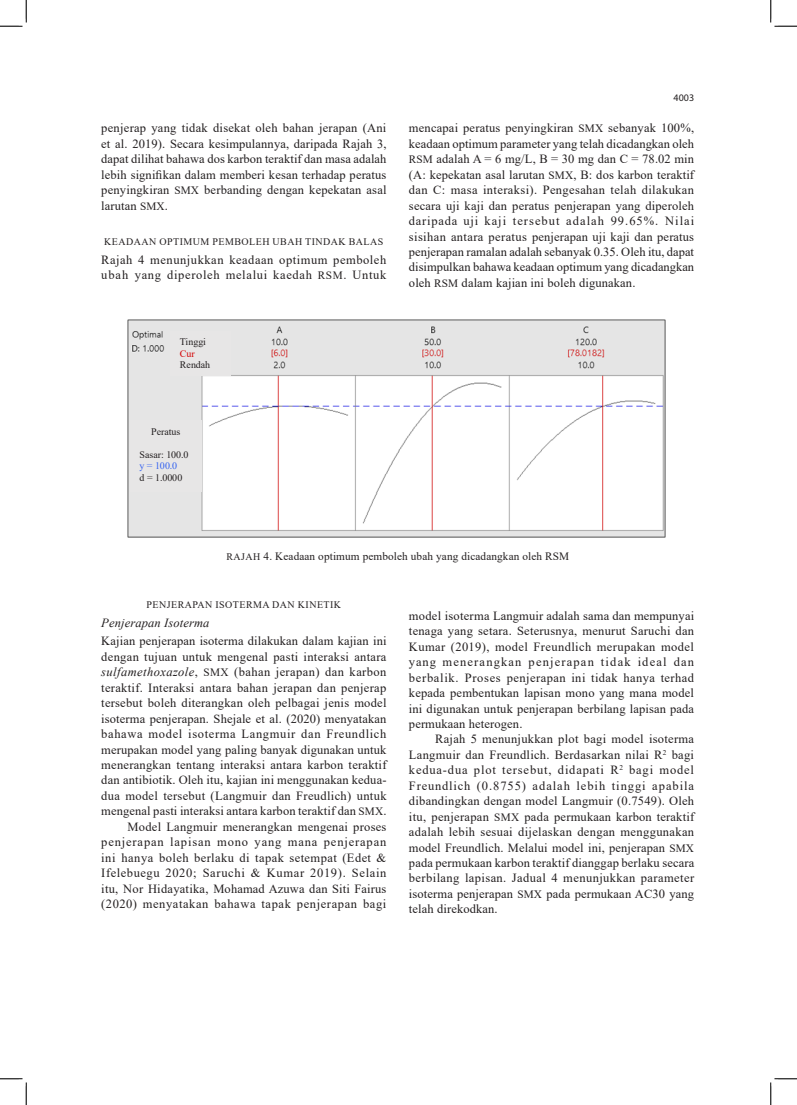
<style>
.page{position:relative;width:797px;height:1105px;background:#fff}
.page>*{position:absolute;margin:0;border:0;box-sizing:border-box;transform-origin:0 0}
.Body_text{font:12.5px/15.5px "Times New Roman";letter-spacing:.01em;color:#231f20;text-align:justify}
.Body_text-2{font:12.5px/15.4px "Times New Roman";letter-spacing:.04em;color:#231f20}
.Body_text-3{font:italic 12.5px "Times New Roman";letter-spacing:.01em;color:#231f20}
.Body_text-4{font:11.25px "Times New Roman";letter-spacing:.01em;color:#231f20}
.Body_text-5{font:10px "Times New Roman";letter-spacing:.045em;color:#231f20}
.Body_text-6{font:10px/11.2px "Times New Roman";letter-spacing:-.01em;color:#231f20}
.Body_text-7{font:10px/11.2px "Times New Roman";color:#231f20}
.t1{font:10px "Myriad Pro";color:#231f20}
.s1{font-size:11.25px}
.s2{color:#d40204}
.s3{color:#3462f0}
.s4{font-size:10px}
.s5{font-style:italic}
</style>
<div class="page">
<img style="left:127px;top:319px;width:538px;height:219px">
<div style="left:170px;top:331px;width:60px;height:44px;background:#e7e6e6"></div>
<div style="left:130px;top:421px;width:71px;height:71px;background:#e7e6e6"></div>
<svg style="left:0;top:0;width:27px;height:27px"></svg>
<svg style="left:0;top:1078px;width:27px;height:27px"></svg>
<svg style="left:770px;top:0;width:27px;height:27px"></svg>
<svg style="left:770px;top:1078px;width:27px;height:27px"></svg>
<p class="Body_text" style="left:101px;top:120px;width:287px">penjerap yang tidak disekat oleh bahan jerapan (Ani et al. 2019). Secara kesimpulannya, daripada Rajah 3, dapat dilihat bahawa dos karbon teraktif dan masa adalah lebih signifikan dalam memberi kesan terhadap peratus penyingkiran <span class="s1">SMX</span> berbanding dengan kepekatan asal larutan <span class="s1">SMX</span>.</p>
<p class="Body_text-5" style="left:104px;top:235px;width:281px">KEADAAN OPTIMUM PEMBOLEH UBAH TINDAK BALAS</p>
<p class="Body_text-2" style="left:101px;top:252px;width:287px">Rajah 4 menunjukkan keadaan optimum pemboleh ubah yang diperoleh melalui kaedah <span class="s1">RSM</span>. Untuk</p>
<p class="Body_text-7" style="left:180px;top:336px;width:32px">Tinggi<br><span class="s2">Cur<br></span>Rendah</p>
<p class="t1" style="left:673px;top:92px;width:22px">4003</p>
<p class="Body_text" style="left:409px;top:120px;width:287px">mencapai peratus penyingkiran <span class="s1">SMX</span> sebanyak 100%, keadaan optimum parameter yang telah dicadangkan oleh <span class="s1">RSM</span> adalah A = 6 mg/L, B = 30 mg dan C = 78.02 min (A: kepekatan asal larutan <span class="s1">SMX</span>, B: dos karbon teraktif dan C: masa interaksi). Pengesahan telah dilakukan secara uji kaji dan peratus penjerapan yang diperoleh daripada uji kaji tersebut adalah 99.65%. Nilai sisihan antara peratus penjerapan uji kaji dan peratus penjerapan ramalan adalah sebanyak 0.35. Oleh itu, dapat disimpulkan bahawa keadaan optimum yang dicadangkan oleh <span class="s1">RSM</span> dalam kajian ini boleh digunakan.</p>
<p class="Body_text-7" style="left:151px;top:426px;width:31px">Peratus</p>
<p class="Body_text-6" style="left:140px;top:449px;width:50px">Sasar: 100.0 <span class="s3">y = 100.0<br></span>d = 1.0000</p>
<p class="Body_text-4" style="left:226px;top:549px;width:344px"><span class="s4">RAJAH</span> 4. Keadaan optimum pemboleh ubah yang dicadangkan oleh RSM</p>
<p class="Body_text-5" style="left:146px;top:597px;width:196px">PENJERAPAN ISOTERMA DAN KINETIK</p>
<p class="Body_text-3" style="left:101px;top:614px;width:110px">Penjerapan Isoterma</p>
<p class="Body_text" style="left:101px;top:633px;width:287px">Kajian penjerapan isoterma dilakukan dalam kajian ini dengan tujuan untuk mengenal pasti interaksi antara <span class="s5">sulfamethoxazole</span>, <span class="s1">SMX</span> (bahan jerapan) dan karbon teraktif. Interaksi antara bahan jerapan dan penjerap tersebut boleh diterangkan oleh pelbagai jenis model isoterma penjerapan. Shejale et al. (2020) menyatakan bahawa model isoterma Langmuir dan Freundlich merupakan model yang paling banyak digunakan untuk menerangkan tentang interaksi antara karbon teraktif dan antibiotik. Oleh itu, kajian ini menggunakan kedua&shy;dua model tersebut (Langmuir dan Freudlich) untuk mengenal pasti interaksi antara karbon teraktif dan <span class="s1">SMX</span>.</p>
<p class="Body_text" style="left:101px;top:818px;width:287px;text-indent:26px">Model Langmuir menerangkan mengenai proses penjerapan lapisan mono yang mana penjerapan ini hanya boleh berlaku di tapak setempat (Edet &amp; Ifelebuegu 2020; Saruchi &amp; Kumar 2019). Selain itu, Nor Hidayatika, Mohamad Azuwa dan Siti Fairus (2020) menyatakan bahawa tapak penjerapan bagi</p>
<p class="Body_text" style="left:409px;top:608px;width:287px">model isoterma Langmuir adalah sama dan mempunyai tenaga yang setara. Seterusnya, menurut Saruchi dan Kumar (2019), model Freundlich merupakan model yang menerangkan penjerapan tidak ideal dan berbalik. Proses penjerapan ini tidak hanya terhad kepada pembentukan lapisan mono yang mana model ini digunakan untuk penjerapan berbilang lapisan pada permukaan heterogen.</p>
<p class="Body_text" style="left:409px;top:731px;width:287px;text-indent:26px">Rajah 5 menunjukkan plot bagi model isoterma Langmuir dan Freundlich. Berdasarkan nilai R<sup>2</sup> bagi kedua-dua plot tersebut, didapati R<sup>2</sup> bagi model Freundlich (0.8755) adalah lebih tinggi apabila dibandingkan dengan model Langmuir (0.7549). Oleh itu, penjerapan <span class="s1">SMX</span> pada permukaan karbon teraktif adalah lebih sesuai dijelaskan dengan menggunakan model Freundlich. Melalui model ini, penjerapan <span class="s1">SMX </span>pada permukaan karbon teraktif dianggap berlaku secara berbilang lapisan. Jadual 4 menunjukkan parameter isoterma penjerapan <span class="s1">SMX</span> pada permukaan AC30 yang telah direkodkan.</p>
</div>
